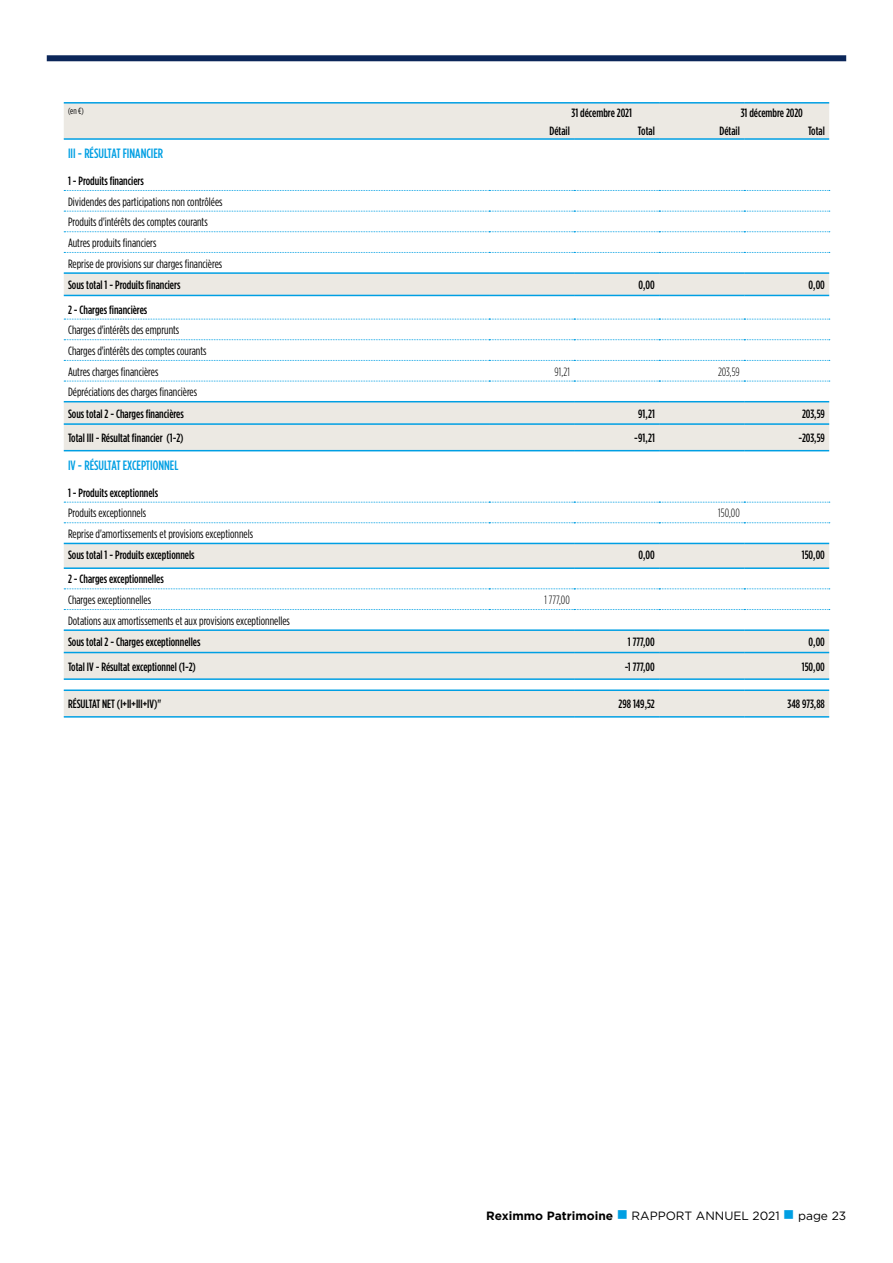
<style>
.page{position:relative;width:893px;height:1263px;background:#fff}
.page>*{position:absolute;margin:0;border:0;box-sizing:border-box;transform-origin:0 0}
.t1{font:500 13.5px "Gotham Condensed";color:#009fe3}
.t2{font:500 12px "Gotham Condensed";color:#000}
.t3{font:12px/20.7px "Gotham Condensed";color:#000}
.t4{font:12px "Gotham";color:#000}
.t5{font:300 12px "Gotham Condensed";color:#000}
.t6{font:9px "Gotham Condensed";color:#000}
.s1{font-weight:700}
.s2{color:#009fe3}
</style>
<div class="page">
<div style="left:47px;top:55px;width:799px;height:6px;background:#0b2659"></div>
<svg style="left:64px;top:104px;width:765px;height:612px"></svg>
<svg style="left:64px;top:140px;width:765px;height:338px"></svg>
<svg style="left:64px;top:190px;width:766px;height:1px"></svg>
<svg style="left:64px;top:211px;width:766px;height:1px"></svg>
<svg style="left:64px;top:231px;width:766px;height:1px"></svg>
<svg style="left:64px;top:252px;width:766px;height:1px"></svg>
<svg style="left:64px;top:319px;width:766px;height:1px"></svg>
<svg style="left:64px;top:339px;width:766px;height:1px"></svg>
<svg style="left:64px;top:360px;width:766px;height:1px"></svg>
<svg style="left:64px;top:381px;width:766px;height:1px"></svg>
<svg style="left:64px;top:502px;width:766px;height:1px"></svg>
<svg style="left:64px;top:522px;width:766px;height:1px"></svg>
<svg style="left:64px;top:588px;width:766px;height:1px"></svg>
<svg style="left:64px;top:609px;width:766px;height:1px"></svg>
<hr style="left:64px;top:295px;width:425px;height:1px;background:#009fe3">
<hr style="left:489px;top:295px;width:85px;height:1px;background:#009fe3">
<hr style="left:574px;top:295px;width:85px;height:1px;background:#009fe3">
<hr style="left:659px;top:295px;width:85px;height:1px;background:#009fe3">
<hr style="left:744px;top:295px;width:85px;height:1px;background:#009fe3">
<hr style="left:64px;top:102px;width:425px;height:2px;background:#009fe3">
<hr style="left:489px;top:102px;width:85px;height:2px;background:#009fe3">
<hr style="left:574px;top:102px;width:85px;height:2px;background:#009fe3">
<hr style="left:659px;top:102px;width:85px;height:2px;background:#009fe3">
<hr style="left:744px;top:102px;width:85px;height:2px;background:#009fe3">
<hr style="left:64px;top:138px;width:425px;height:2px;background:#009fe3">
<hr style="left:489px;top:138px;width:85px;height:2px;background:#009fe3">
<hr style="left:659px;top:138px;width:85px;height:2px;background:#009fe3">
<hr style="left:574px;top:138px;width:85px;height:2px;background:#009fe3">
<hr style="left:744px;top:138px;width:85px;height:2px;background:#009fe3">
<hr style="left:64px;top:678px;width:425px;height:2px;background:#009fe3">
<hr style="left:489px;top:678px;width:85px;height:2px;background:#009fe3">
<hr style="left:659px;top:678px;width:85px;height:2px;background:#009fe3">
<hr style="left:574px;top:678px;width:85px;height:2px;background:#009fe3">
<hr style="left:744px;top:678px;width:85px;height:2px;background:#009fe3">
<hr style="left:64px;top:629px;width:425px;height:2px;background:#009fe3">
<hr style="left:489px;top:629px;width:85px;height:2px;background:#009fe3">
<hr style="left:659px;top:629px;width:85px;height:2px;background:#009fe3">
<hr style="left:574px;top:629px;width:85px;height:2px;background:#009fe3">
<hr style="left:744px;top:629px;width:85px;height:2px;background:#009fe3">
<hr style="left:64px;top:652px;width:425px;height:1px;background:#009fe3">
<hr style="left:489px;top:652px;width:85px;height:1px;background:#009fe3">
<hr style="left:659px;top:652px;width:85px;height:1px;background:#009fe3">
<hr style="left:574px;top:652px;width:85px;height:1px;background:#009fe3">
<hr style="left:744px;top:652px;width:85px;height:1px;background:#009fe3">
<hr style="left:64px;top:543px;width:425px;height:1px;background:#009fe3">
<hr style="left:489px;top:543px;width:85px;height:1px;background:#009fe3">
<hr style="left:659px;top:543px;width:85px;height:1px;background:#009fe3">
<hr style="left:574px;top:543px;width:85px;height:1px;background:#009fe3">
<hr style="left:744px;top:543px;width:85px;height:1px;background:#009fe3">
<hr style="left:64px;top:567px;width:425px;height:2px;background:#009fe3">
<hr style="left:489px;top:567px;width:85px;height:2px;background:#009fe3">
<hr style="left:659px;top:567px;width:85px;height:2px;background:#009fe3">
<hr style="left:574px;top:567px;width:85px;height:2px;background:#009fe3">
<hr style="left:744px;top:567px;width:85px;height:2px;background:#009fe3">
<hr style="left:64px;top:272px;width:425px;height:2px;background:#009fe3">
<hr style="left:489px;top:272px;width:85px;height:2px;background:#009fe3">
<hr style="left:659px;top:272px;width:85px;height:2px;background:#009fe3">
<hr style="left:574px;top:272px;width:85px;height:2px;background:#009fe3">
<hr style="left:744px;top:272px;width:85px;height:2px;background:#009fe3">
<hr style="left:64px;top:450px;width:425px;height:1px;background:#009fe3">
<hr style="left:489px;top:450px;width:85px;height:1px;background:#009fe3">
<hr style="left:659px;top:450px;width:85px;height:1px;background:#009fe3">
<hr style="left:574px;top:450px;width:85px;height:1px;background:#009fe3">
<hr style="left:744px;top:450px;width:85px;height:1px;background:#009fe3">
<hr style="left:64px;top:401px;width:425px;height:1px;background:#009fe3">
<hr style="left:64px;top:423px;width:425px;height:2px;background:#009fe3">
<hr style="left:489px;top:401px;width:85px;height:1px;background:#009fe3">
<hr style="left:659px;top:401px;width:85px;height:1px;background:#009fe3">
<hr style="left:489px;top:423px;width:85px;height:2px;background:#009fe3">
<hr style="left:659px;top:423px;width:85px;height:2px;background:#009fe3">
<hr style="left:574px;top:401px;width:85px;height:1px;background:#009fe3">
<hr style="left:744px;top:401px;width:85px;height:1px;background:#009fe3">
<hr style="left:574px;top:423px;width:85px;height:2px;background:#009fe3">
<hr style="left:744px;top:423px;width:85px;height:2px;background:#009fe3">
<hr style="left:64px;top:689px;width:425px;height:2px;background:#009fe3">
<hr style="left:489px;top:689px;width:85px;height:2px;background:#009fe3">
<hr style="left:659px;top:689px;width:85px;height:2px;background:#009fe3">
<hr style="left:574px;top:689px;width:85px;height:2px;background:#009fe3">
<hr style="left:744px;top:689px;width:85px;height:2px;background:#009fe3">
<hr style="left:64px;top:716px;width:425px;height:2px;background:#009fe3">
<hr style="left:489px;top:716px;width:85px;height:2px;background:#009fe3">
<hr style="left:659px;top:716px;width:85px;height:2px;background:#009fe3">
<hr style="left:574px;top:716px;width:85px;height:2px;background:#009fe3">
<hr style="left:744px;top:716px;width:85px;height:2px;background:#009fe3">
<p class="t6" style="left:68px;top:106px;width:17px">(en €)</p>
<p class="t2" style="left:571px;top:105px;width:62px">31 décembre 2021</p>
<p class="t2" style="left:741px;top:105px;width:64px">31 décembre 2020</p>
<p class="t2" style="left:549px;top:124px;width:22px">Détail</p>
<p class="t2" style="left:638px;top:124px;width:18px">Total</p>
<p class="t2" style="left:719px;top:124px;width:22px">Détail</p>
<p class="t2" style="left:808px;top:124px;width:18px">Total</p>
<p class="t1" style="left:68px;top:146px;width:97px">III - RÉSULTAT FINANCIER</p>
<p class="t2" style="left:68px;top:174px;width:77px">1 - Produits financiers</p>
<p class="t3" style="left:68px;top:191px;width:156px">Dividendes des participations non contrôlées Produits d'intérêts des comptes courants Autres produits financiers<br>Reprise de provisions sur charges financières</p>
<p class="t2" style="left:68px;top:278px;width:114px">Sous total 1 - Produits financiers</p>
<p class="t2" style="left:638px;top:278px;width:18px">0,00</p>
<p class="t2" style="left:809px;top:278px;width:18px">0,00</p>
<p class="t2" style="left:68px;top:302px;width:81px">2 - Charges financières</p>
<p class="t3" style="left:68px;top:319px;width:140px">Charges d'intérêts des emprunts<br>Charges d'intérêts des comptes courants<br>Autres charges financières</p>
<p class="t5" style="left:554px;top:364px;width:17px">91,21</p>
<p class="t5" style="left:718px;top:364px;width:23px">203,59</p>
<p class="t3" style="left:68px;top:381px;width:131px">Dépréciations des charges financières</p>
<p class="t2" style="left:68px;top:406px;width:117px">Sous total 2 - Charges financières</p>
<p class="t2" style="left:638px;top:406px;width:18px">91,21</p>
<p class="t2" style="left:802px;top:406px;width:24px">203,59</p>
<p class="t2" style="left:68px;top:431px;width:117px">Total III - Résultat financier (1-2)</p>
<p class="t2" style="left:634px;top:431px;width:22px">-91,21</p>
<p class="t2" style="left:798px;top:431px;width:28px">-203,59</p>
<p class="t1" style="left:68px;top:457px;width:112px">IV - RÉSULTAT EXCEPTIONNEL</p>
<p class="t2" style="left:68px;top:485px;width:92px">1 - Produits exceptionnels</p>
<p class="t3" style="left:68px;top:503px;width:80px">Produits exceptionnels</p>
<p class="t5" style="left:718px;top:506px;width:23px">150,00</p>
<p class="t3" style="left:68px;top:523px;width:187px">Reprise d'amortissements et provisions exceptionnels</p>
<p class="t2" style="left:68px;top:548px;width:128px">Sous total 1 - Produits exceptionnels</p>
<p class="t2" style="left:638px;top:548px;width:18px">0,00</p>
<p class="t2" style="left:802px;top:548px;width:25px">150,00</p>
<p class="t2" style="left:68px;top:572px;width:97px">2 - Charges exceptionnelles</p>
<p class="t3" style="left:68px;top:589px;width:85px">Charges exceptionnelles</p>
<p class="t5" style="left:544px;top:593px;width:27px">1 777,00</p>
<p class="t3" style="left:68px;top:610px;width:223px">Dotations aux amortissements et aux provisions exceptionnelles</p>
<p class="t2" style="left:68px;top:635px;width:134px">Sous total 2 - Charges exceptionnelles</p>
<p class="t2" style="left:628px;top:635px;width:28px">1 777,00</p>
<p class="t2" style="left:809px;top:635px;width:18px">0,00</p>
<p class="t2" style="left:68px;top:659px;width:129px">Total IV - Résultat exceptionnel (1-2)</p>
<p class="t2" style="left:625px;top:659px;width:32px">-1 777,00</p>
<p class="t2" style="left:802px;top:659px;width:25px">150,00</p>
<p class="t2" style="left:68px;top:697px;width:95px">RÉSULTAT NET (I+II+III+IV)"</p>
<p class="t2" style="left:619px;top:697px;width:38px">298 149,52</p>
<p class="t2" style="left:787px;top:697px;width:39px">348 973,88</p>
<p class="t4" style="left:486px;top:1208px;width:361px"><span class="s1">Reximmo Patrimoine</span> <span class="s2">■</span> RAPPORT ANNUEL 2021 <span class="s2">■</span> page 23</p>
</div>
